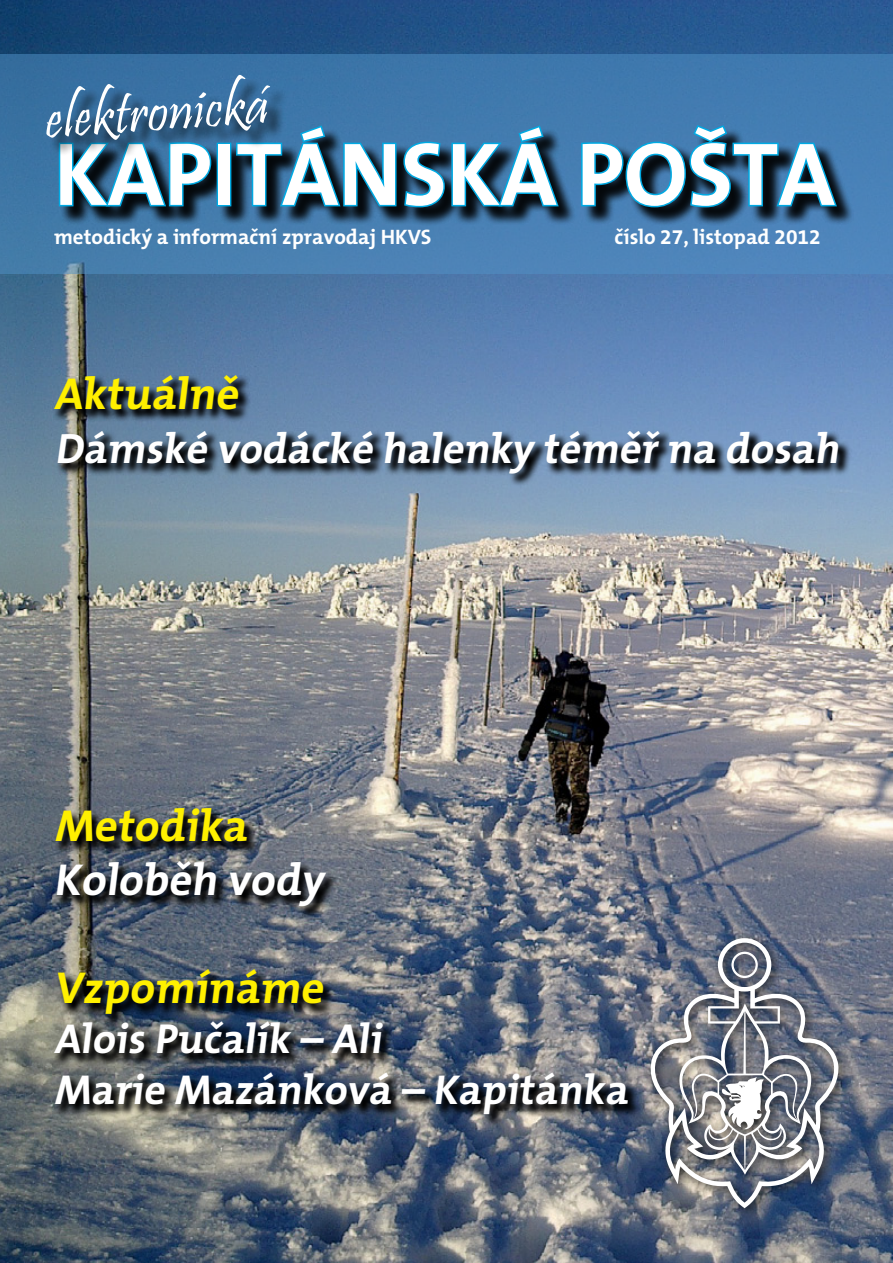
<style>
.page{position:relative;width:893px;height:1263px;background:#fff}
.page>*{position:absolute;margin:0;border:0;box-sizing:border-box;transform-origin:0 0}
.t1{font:700 90px "The Mix CE B7";color:#fff}
.t2{font:60px "Pristina";color:#fff}
.t3{font:700 45px "The Mix CE B7";color:#fff000}
.t4{font:700 45px "The Mix CE B7";color:#fff}
.t5{font:700 42.6px "The Mix CE B7";color:#fff}
.t6{font:700 42px/50.4px "The Mix CE B7";letter-spacing:-.15em;color:#fff}
.t7{font:700 21px "The Mix CE B7";color:#fff}
</style>
<div class="page">
<img style="left:0;top:0;width:893px;height:1263px">
<div style="left:0;top:54px;width:893px;height:220px;background:linear-gradient(to right,#3f77a6,#4881b8)"></div>
<div style="left:645px;top:933px;width:205px;height:286px;background:#000;opacity:.75"></div>
<svg style="left:643px;top:1126px;width:203px;height:82px"></svg>
<div style="left:61px;top:127px;width:794px;height:99px;background:#000;opacity:.75"></div>
<svg style="left:57px;top:158px;width:156px;height:50px"></svg>
<div style="left:217px;top:143px;width:14px;height:63px;border:3px solid #00aae3"></div>
<svg style="left:235px;top:124px;width:326px;height:85px"></svg>
<svg style="left:580px;top:123px;width:259px;height:86px"></svg>
<div style="left:49px;top:79px;width:240px;height:79px;background:#000;opacity:.75"></div>
<img style="left:53px;top:375px;width:799px;height:751px">
<h2 class="t2" style="left:42px;top:86px;width:226px;rotate:-4deg">elektronická</h2>
<h1 class="t1" style="left:54px;top:124px;width:782px">KAPITÁNSKÁ POŠTA</h1>
<p class="t7" style="left:54px;top:225px;width:379px">metodický a informační zpravodaj HKVS</p>
<p class="t7" style="left:614px;top:225px;width:208px">číslo 27, listopad 2012</p>
<h3 class="t3" style="left:54px;top:368px;width:193px">Aktuálně</h3>
<h3 class="t5" style="left:55px;top:425px;width:793px">Dámské vodácké halenky téměř na dosah</h3>
<h3 class="t3" style="left:54px;top:800px;width:201px">Metodika</h3>
<h3 class="t4" style="left:54px;top:854px;width:274px">Koloběh vody</h3>
<h3 class="t3" style="left:54px;top:962px;width:278px">Vzpomínáme</h3>
<h3 class="t6" style="left:54px;top:1016px;width:582px">Alois Pučalík – Ali<br>Marie Mazánková – Kapitánka</h3>
</div>
